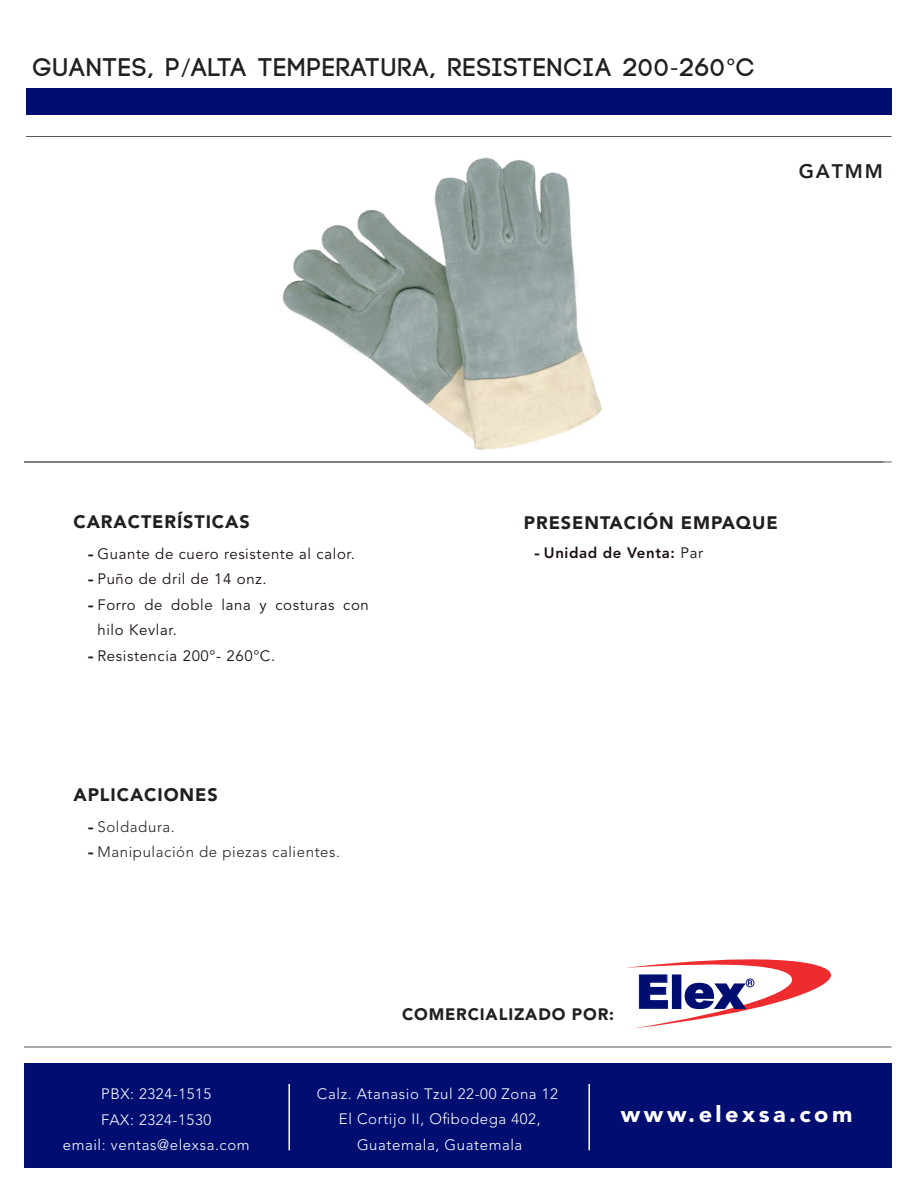
<style>
.page{position:relative;width:918px;height:1188px;background:#fff}
.page>*{position:absolute;margin:0;border:0;box-sizing:border-box;transform-origin:0 0}
.t1{font:700 25.5px "Code";letter-spacing:.07em;color:#231f20}
.t2{font:900 22.5px "Avenir LT Std";letter-spacing:.15em;color:#fff;scale:1.04 1}
.t3{font:700 19.5px/25.5px "Calibri";color:#231f20;text-align:justify}
.t4{font:800 19.5px "Avenir LT Std";letter-spacing:.095em;color:#231f20}
.t5{font:900 18px "Avenir LT Std";letter-spacing:.05em;color:#231f20}
.t6{font:900 16.5px "Avenir LT Std";letter-spacing:.05em;color:#231f20}
.t7{font:300 15px/25.5px "Avenir LT Std";letter-spacing:.04em;color:#fff;text-align:center}
.t8{font:15px/25.5px "Avenir LT Std";letter-spacing:.04em;color:#1c0f11}
.t9{font:300 15px/25.5px "Avenir LT Std";letter-spacing:.04em;color:#231f20}
.t10{font:800 15px "Avenir LT Std";letter-spacing:.04em;color:#1c0f11}
.s1{font-family:"Myriad Pro";font-weight:400}
.s2{font-family:"Calibri";font-weight:700;font-size:19.5px;color:#231f20}
.s3{font-weight:400}
</style>
<div class="page">
<img style="left:256px;top:157px;width:383px;height:305px">
<div style="left:26px;top:88px;width:865px;height:28px;background:#000d71"></div>
<hr style="left:24px;top:1047px;width:867px;height:1px;background:#57585a">
<svg style="left:626px;top:959px;width:205px;height:69px"></svg>
<div style="left:24px;top:1064px;width:867px;height:104px;background:#000d71"></div>
<hr style="left:288px;top:1084px;width:2px;height:66px;background:#fff">
<hr style="left:588px;top:1084px;width:2px;height:66px;background:#fff">
<hr style="left:24px;top:462px;width:867px;height:1px;background:#57585a">
<hr style="left:26px;top:136px;width:865px;height:1px;background:#57585a">
<h1 class="t1" style="left:33px;top:54px;width:723px">GUANTES, P<span class="s1">/</span>ALTA TEMPERATURA, RESISTENCIA 200<span class="s1">-</span>260<span class="s1">°</span>C</h1>
<h3 class="t4" style="left:799px;top:160px;width:86px">GATMM</h3>
<p class="t5" style="left:74px;top:511px;width:178px">CARACTERÍSTICAS</p>
<p class="t8" style="left:98px;top:541px;width:273px">Guante de cuero resistente al calor.<br>Puño de dril de 14 onz.<br>Forro de doble lana y costuras con hilo Kevlar.<br>Resistencia 200°- 260°C.</p>
<h3 class="t3" style="left:88px;top:540px;width:7px">- - -</h3>
<h3 class="t3" style="left:88px;top:642px;width:7px">-</h3>
<p class="t5" style="left:74px;top:784px;width:146px">APLICACIONES</p>
<p class="t9" style="left:98px;top:814px;width:244px">Soldadura.<br>Manipulación de piezas calientes.</p>
<h3 class="t3" style="left:88px;top:813px;width:7px">- -</h3>
<p class="t5" style="left:524px;top:512px;width:255px">PRESENTACIÓN EMPAQUE</p>
<p class="t10" style="left:534px;top:544px;width:170px"><span class="s2">-</span> Unidad de Venta: <span class="s3">Par</span></p>
<p class="t6" style="left:402px;top:1005px;width:214px">COMERCIALIZADO POR:</p>
<p class="t7" style="left:63px;top:1081px;width:188px">PBX: 2324-1515<br>FAX: 2324-1530<br>email: ventas@elexsa.com</p>
<p class="t7" style="left:317px;top:1081px;width:243px">Calz. Atanasio Tzul 22-00 Zona 12<br>El Cortijo II, Ofibodega 402,<br>Guatemala, Guatemala</p>
<h2 class="t2" style="left:621px;top:1100px;width:224px">www.elexsa.com</h2>
</div>
